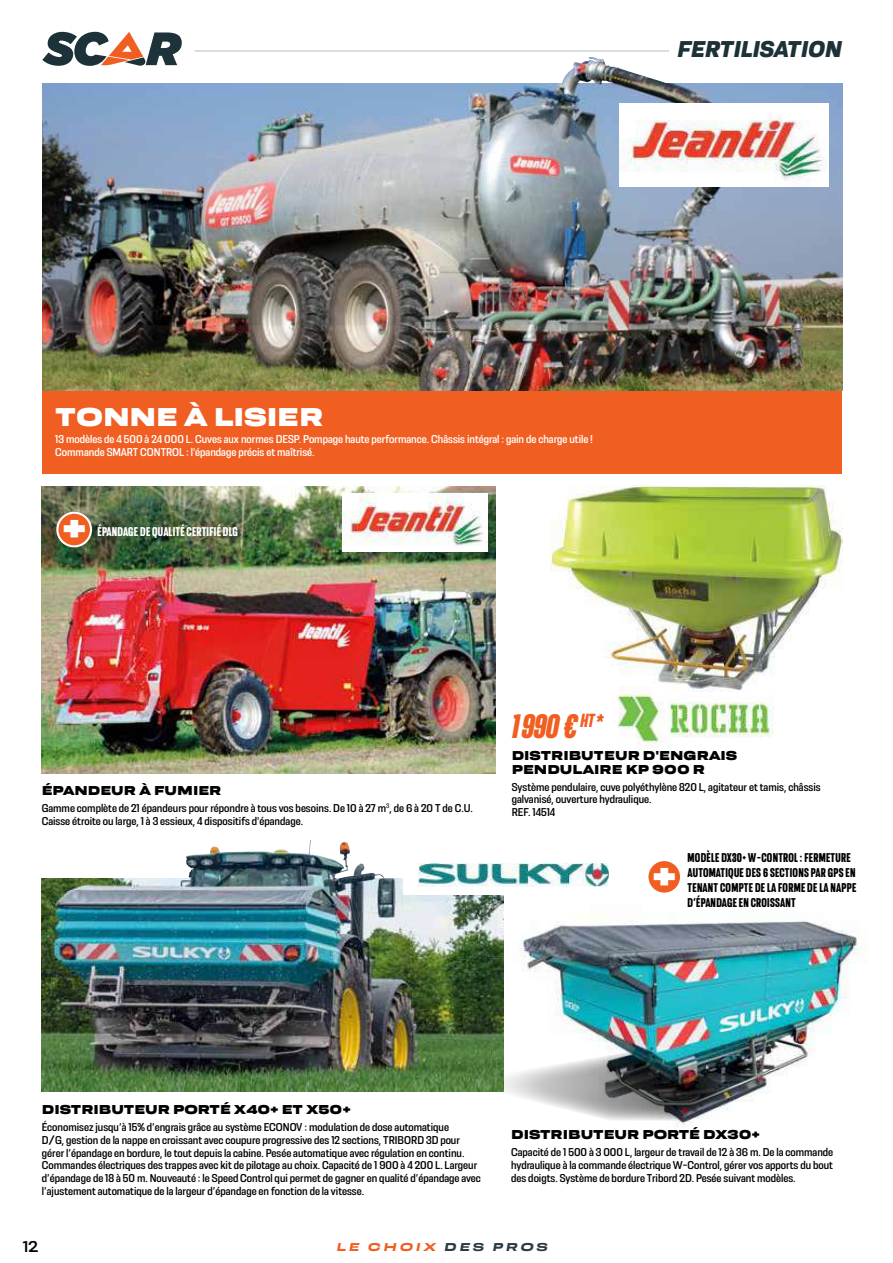
<style>
.page{position:relative;width:893px;height:1263px;background:#fff}
.page>*{position:absolute;margin:0;border:0;box-sizing:border-box;transform-origin:0 0}
.t1{font:40.5px "Resolve Black Wd";color:#fff}
.t2{font:italic 900 condensed 36px "Resolve";color:#f15e22}
.t3{font:27px "Resolve Black Wd";letter-spacing:-.005em;color:#fff}
.t4{font:italic 700 24px "Resolve";color:#1d3238}
.t5{font:16.5px "Resolve";color:#000}
.t6{font:900 condensed 13.5px/15px "Resolve";letter-spacing:.02em;color:#000}
.t7{font:13.5px/13.5px "Resolve Black Wd";color:#000}
.t8{font:900 condensed 13.5px "Resolve";letter-spacing:.02em;color:#fff}
.t9{font:12px/12.8px "Resolve Semibold Nrw";color:#000}
.t10{font:12px/12.8px "Resolve Semibold Nrw";color:#fff}
.t11{font:italic 700 expanded 12px "Resolve";letter-spacing:.23em;color:#f15e22}
.s1{color:#2b3b46}
</style>
<div class="page">
<svg style="left:42px;top:32px;width:140px;height:34px"></svg>
<hr style="left:195px;top:50px;width:474px;height:2px;background:#d1d3d4">
<div style="left:43px;top:391px;width:799px;height:83px;background:#f15e22"></div>
<img style="left:43px;top:83px;width:799px;height:308px">
<img style="left:198px;top:57px;width:399px;height:148px">
<img style="left:42px;top:487px;width:453px;height:287px">
<img style="left:550px;top:485px;width:292px;height:202px">
<img style="left:620px;top:103px;width:209px;height:83px">
<img style="left:343px;top:494px;width:145px;height:58px">
<div style="left:57px;top:513px;width:34px;height:33px;background:#f15e22;border-radius:50%"></div>
<div style="left:56px;top:512px;width:36px;height:35px;border:2px solid #fff;border-radius:50%"></div>
<img style="left:42px;top:878px;width:462px;height:213px">
<img style="left:181px;top:840px;width:213px;height:76px">
<div style="left:403px;top:857px;width:221px;height:37px;background:#fff"></div>
<img style="left:418px;top:863px;width:191px;height:24px">
<div style="left:647px;top:860px;width:34px;height:34px;background:#f15e22;border-radius:50%"></div>
<div style="left:646px;top:859px;width:36px;height:36px;border:2px solid #fff;border-radius:50%"></div>
<svg style="left:451px;top:1052px;width:54px;height:40px;background:#547f42"></svg>
<img style="left:505px;top:921px;width:361px;height:206px">
<img style="left:617px;top:687px;width:158px;height:68px">
<h3 class="t4" style="left:677px;top:41px;width:166px">FERTILISATION</h3>
<h3 class="t3" style="left:55px;top:402px;width:270px">TONNE À LISIER</h3>
<p class="t10" style="left:55px;top:433px;width:539px">13 modèles de 4 500 à 24 000 L. Cuves aux normes DESP. Pompage haute performance. Châssis intégral : gain de charge utile !<br>Commande SMART CONTROL : l'épandage précis et maîtrisé.</p>
<h1 class="t1" style="left:61px;top:507px;width:27px">+</h1>
<p class="t8" style="left:98px;top:525px;width:142px">ÉPANDAGE DE QUALITÉ CERTIFIÉ DLG</p>
<p class="t7" style="left:42px;top:784px;width:181px">ÉPANDEUR À FUMIER</p>
<p class="t9" style="left:42px;top:802px;width:433px">Gamme complète de 21 épandeurs pour répondre à tous vos besoins. De 10 à 27 m<sup>3</sup>, de 6 à 20 T de C.U.<br>Caisse étroite ou large, 1 à 3 essieux, 4 dispositifs d'épandage.</p>
<h2 class="t2" style="left:512px;top:714px;width:94px">1 990 € <sup>HT</sup>*</h2>
<p class="t7" style="left:512px;top:749px;width:227px">DISTRIBUTEUR D'ENGRAIS<br>PENDULAIRE KP 900 R</p>
<p class="t9" style="left:512px;top:780px;width:310px">Système pendulaire, cuve polyéthylène 820 L, agitateur et tamis, châssis galvanisé, ouverture hydraulique.<br>REF. 14514</p>
<h1 class="t1" style="left:651px;top:854px;width:27px">+</h1>
<p class="t6" style="left:688px;top:850px;width:170px">MODÈLE DX30+ W-CONTROL : FERMETURE AUTOMATIQUE DES 6 SECTIONS PAR GPS EN TENANT COMPTE DE LA FORME DE LA NAPPE D’ÉPANDAGE EN CROISSANT</p>
<p class="t7" style="left:42px;top:1102px;width:311px">DISTRIBUTEUR PORTÉ X40+ ET X50+</p>
<p class="t9" style="left:42px;top:1120px;width:440px">Économisez jusqu’à 15% d’engrais grâce au système ECONOV : modulation de dose automatique<br>D/G, gestion de la nappe en croissant avec coupure progressive des 12 sections, TRIBORD 3D pour gérer l’épandage en bordure, le tout depuis la cabine. Pesée automatique avec régulation en continu.<br>Commandes électriques des trappes avec kit de pilotage au choix. Capacité de 1 900 à 4 200 L. Largeur d’épandage de 18 à 50 m. Nouveauté : le Speed Control qui permet de gagner en qualité d’épandage avec l’ajustement automatique de la largeur d’épandage en fonction de la vitesse.</p>
<p class="t7" style="left:511px;top:1128px;width:250px">DISTRIBUTEUR PORTÉ DX30+</p>
<p class="t9" style="left:511px;top:1146px;width:324px;text-align:justify">Capacité de 1 500 à 3 000 L, largeur de travail de 12 à 36 m. De la commande hydraulique à la commande électrique W-Control, gérer vos apports du bout des doigts. Système de bordure Tribord 2D. Pesée suivant modèles.</p>
<h3 class="t5" style="left:23px;top:1241px;width:17px">12</h3>
<p class="t11" style="left:336px;top:1243px;width:213px">LE CHOIX <span class="s1">DES PROS</span></p>
</div>
